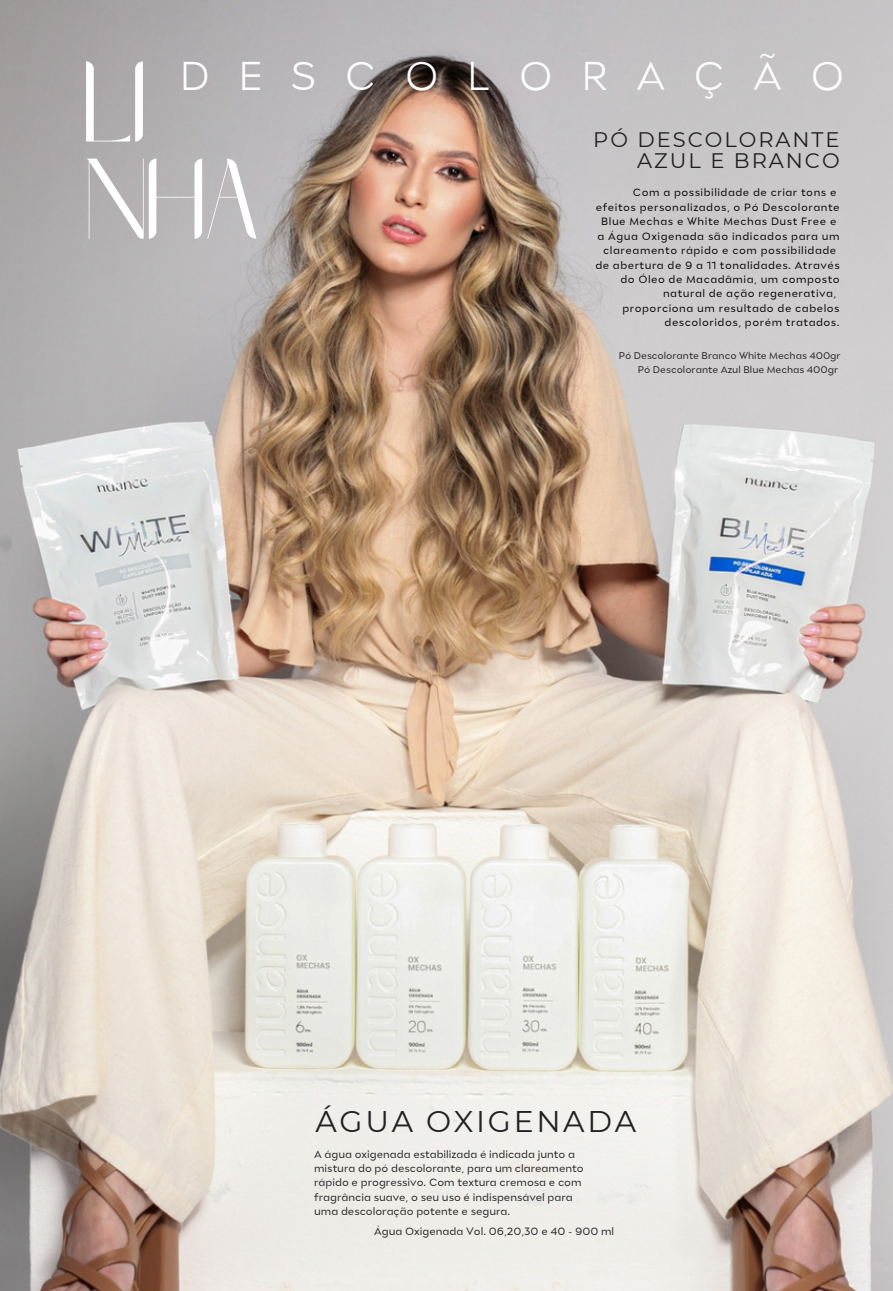
<style>
.page{position:relative;width:893px;height:1291px;background:#fff}
.page>*{position:absolute;margin:0;border:0;box-sizing:border-box;transform-origin:0 0}
.t1{font:84.88px/97.1px "wakile";color:#fff}
.t2{font:300 40.07px "Stray";letter-spacing:.7em;color:#fff}
.t3{font:29.75px "Montserrat";letter-spacing:.09em;color:#231f20}
.t4{font:21px/21px "Montserrat";letter-spacing:.095em;color:#231f20;text-align:right}
.t5{font:10.5px/14.3px "Stray";letter-spacing:.05em;color:#000;text-align:center}
.t6{font:10.5px/14.3px "Stray";color:#231f20}
.t7{font:9.62px/14.3px "Stray";color:#231f20;text-align:right}
</style>
<div class="page">
<img style="left:0;top:0;width:892px;height:1290px">
<p class="t2" style="left:180px;top:60px;width:666px">DESCOLORAÇÃO</p>
<p class="t4" style="left:593px;top:129px;width:248px">PÓ DESCOLORANTE<br>AZUL E BRANCO</p>
<p class="t1" style="left:86px;top:47px;width:177px">LI<br>NHA</p>
<p class="t5" style="left:633px;top:186px;width:205px">Com a possibilidade de criar tons e</p>
<p class="t5" style="left:596px;top:201px;width:245px">efeitos personalizados, o Pó Descolorante<br>Blue Mechas e White Mechas Dust Free e</p>
<p class="t5" style="left:597px;top:230px;width:243px">a Água Oxigenada são indicados para um clareamento rápido e com possibilidade</p>
<p class="t5" style="left:595px;top:259px;width:246px">de abertura de 9 a 11 tonalidades. Através</p>
<p class="t5" style="left:620px;top:273px;width:221px">do Óleo de Macadâmia, um composto</p>
<p class="t5" style="left:663px;top:287px;width:175px">natural de ação regenerativa,</p>
<p class="t5" style="left:622px;top:302px;width:219px;text-align:right">proporciona um resultado de cabelos descoloridos, porém tratados.</p>
<p class="t7" style="left:618px;top:349px;width:223px">Pó Descolorante Branco White Mechas 400gr<br>Pó Descolorante Azul Blue Mechas 400gr</p>
<p class="t3" style="left:315px;top:1103px;width:322px">ÁGUA OXIGENADA</p>
<p class="t6" style="left:314px;top:1147px;width:262px">A água oxigenada estabilizada é indicada junto a</p>
<p class="t6" style="left:314px;top:1161px;width:271px">mistura do pó descolorante, para um clareamento</p>
<p class="t6" style="left:314px;top:1176px;width:269px">rápido e progressivo. Com textura cremosa e com fragrância suave, o seu uso é indispensável para</p>
<p class="t6" style="left:314px;top:1205px;width:198px">uma descoloração potente e segura.</p>
<p class="t6" style="left:374px;top:1224px;width:241px">Água Oxigenada Vol. 06,20,30 e 40 - 900 ml</p>
</div>
